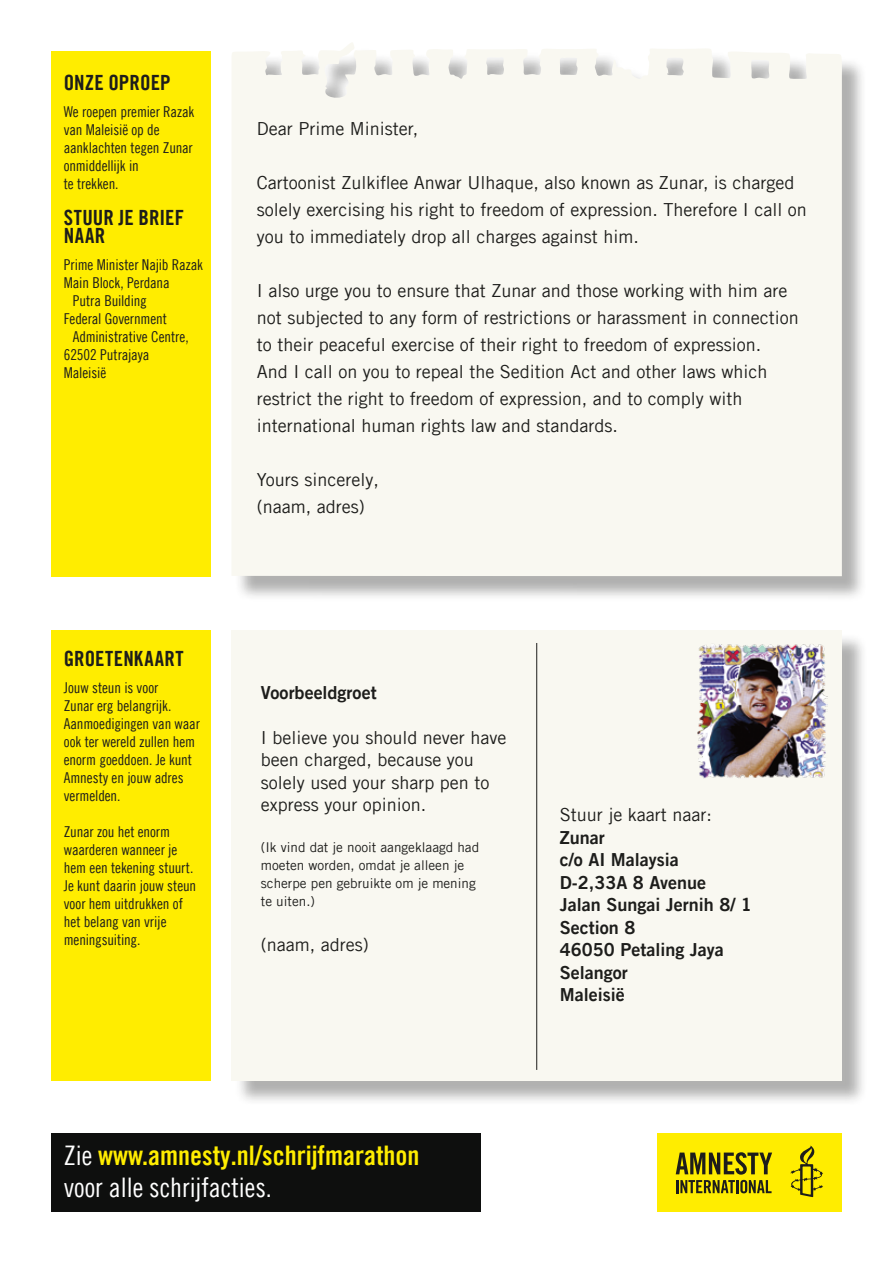
<style>
.page{position:relative;width:893px;height:1263px;background:#fff}
.page>*{position:absolute;margin:0;border:0;box-sizing:border-box;transform-origin:0 0}
.t1{font:27px "Amnesty Trade Gothic Bd Cn 20";color:#ffed00}
.t2{font:27px "Amnesty Trade Gothic Cn 18";color:#fff}
.t3{font:21px/18px "Amnesty Trade Gothic Bd Cn 20";letter-spacing:.005em;color:#1d1d1b}
.t4{font:18px/27px "Amnesty Trade Gothic";color:#1d1d1b}
.t5{font:18px/22.5px "Amnesty Trade Gothic Bd 2";color:#1d1d1b}
.t6{font:15px/18px "Amnesty Trade Gothic Cn 18";letter-spacing:-.005em;color:#1d1d1b}
.t7{font:13.5px/18px "Amnesty Trade Gothic";color:#1d1d1b}
.s1{font-family:"Amnesty Trade Gothic Cn 18";color:#fff}
</style>
<div class="page">
<div style="left:235px;top:46px;width:632px;height:556px;background:#1d1d1b;opacity:.35"></div>
<div style="left:232px;top:43px;width:610px;height:533px;background:#f9f8f1"></div>
<div style="left:234px;top:633px;width:633px;height:473px;background:#1d1d1b;opacity:.35"></div>
<div style="left:231px;top:630px;width:611px;height:450px;background:#f9f8f1"></div>
<div style="left:51px;top:51px;width:159px;height:525px;background:#ffed00"></div>
<div style="left:51px;top:630px;width:159px;height:450px;background:#ffed00"></div>
<img style="left:697px;top:644px;width:131px;height:135px">
<div style="left:657px;top:1134px;width:185px;height:78px;background:#ffed00"></div>
<svg style="left:790px;top:1145px;width:33px;height:52px"></svg>
<svg style="left:676px;top:1152px;width:96px;height:41px"></svg>
<div style="left:51px;top:1134px;width:429px;height:78px;background:#0e0f0e"></div>
<hr style="left:536px;top:643px;width:1px;height:427px;background:#1d1d1b">
<p class="t3" style="left:64px;top:73px;width:108px">ONZE OPROEP</p>
<p class="t6" style="left:64px;top:102px;width:132px">We roepen premier Razak van Maleisië op de aanklachten tegen Zunar onmiddellijk in<br>te trekken.</p>
<p class="t3" style="left:64px;top:208px;width:122px">STUUR JE BRIEF<br>NAAR</p>
<p class="t6" style="left:64px;top:255px;width:141px">Prime Minister Najib Razak</p>
<p class="t6" style="left:64px;top:273px;width:107px">Main Block, Perdana</p>
<p class="t6" style="left:73px;top:291px;width:75px">Putra Building</p>
<p class="t6" style="left:64px;top:309px;width:105px">Federal Government</p>
<p class="t6" style="left:73px;top:327px;width:117px">Administrative Centre,</p>
<p class="t6" style="left:64px;top:345px;width:87px">62502 Putrajaya</p>
<p class="t6" style="left:64px;top:363px;width:44px">Maleisië</p>
<p class="t3" style="left:64px;top:649px;width:121px">GROETENKAART</p>
<p class="t6" style="left:64px;top:678px;width:138px">Jouw steun is voor<br>Zunar erg belangrijk.<br>Aanmoedigingen van waar ook ter wereld zullen hem enorm goeddoen. Je kunt<br>Amnesty en jouw adres vermelden.</p>
<p class="t6" style="left:64px;top:822px;width:134px">Zunar zou het enorm waarderen wanneer je hem een tekening stuurt.<br>Je kunt daarin jouw steun voor hem uitdrukken of het belang van vrije meningsuiting.</p>
<p class="t4" style="left:257px;top:115px;width:163px">Dear Prime Minister,</p>
<p class="t4" style="left:257px;top:169px;width:551px">Cartoonist Zulkiflee Anwar Ulhaque, also known as Zunar, is charged solely exercising his right to freedom of expression. Therefore I call on you to immediately drop all charges against him.</p>
<p class="t4" style="left:257px;top:277px;width:543px">I also urge you to ensure that Zunar and those working with him are not subjected to any form of restrictions or harassment in connection to their peaceful exercise of their right to freedom of expression.<br>And I call on you to repeal the Sedition Act and other laws which restrict the right to freedom of expression, and to comply with international human rights law and standards.</p>
<p class="t4" style="left:257px;top:466px;width:123px">Yours sincerely, (naam, adres)</p>
<p class="t5" style="left:261px;top:681px;width:117px">Voorbeeldgroet</p>
<p class="t4" style="left:261px;top:726px;width:247px;line-height:22.5px">I believe you should never have been charged, because you solely used your sharp pen to express your opinion.</p>
<p class="t7" style="left:261px;top:838px;width:220px">(Ik vind dat je nooit aangeklaagd had moeten worden, omdat je alleen je scherpe pen gebruikte om je mening te uiten.)</p>
<p class="t4" style="left:261px;top:930px;width:109px">(naam, adres)</p>
<p class="t4" style="left:560px;top:801px;width:153px">Stuur je kaart naar:</p>
<p class="t5" style="left:560px;top:825px;width:193px">Zunar<br>c/o AI Malaysia<br>D-2,33A 8 Avenue<br>Jalan Sungai Jernih 8/ 1<br>Section 8<br>46050 Petaling Jaya<br>Selangor<br>Maleisië</p>
<h1 class="t1" style="left:64px;top:1139px;width:357px"><span class="s1">Zie</span> www.amnesty.nl/schrijfmarathon</h1>
<h1 class="t2" style="left:64px;top:1171px;width:210px">voor alle schrijfacties.</h1>
</div>
